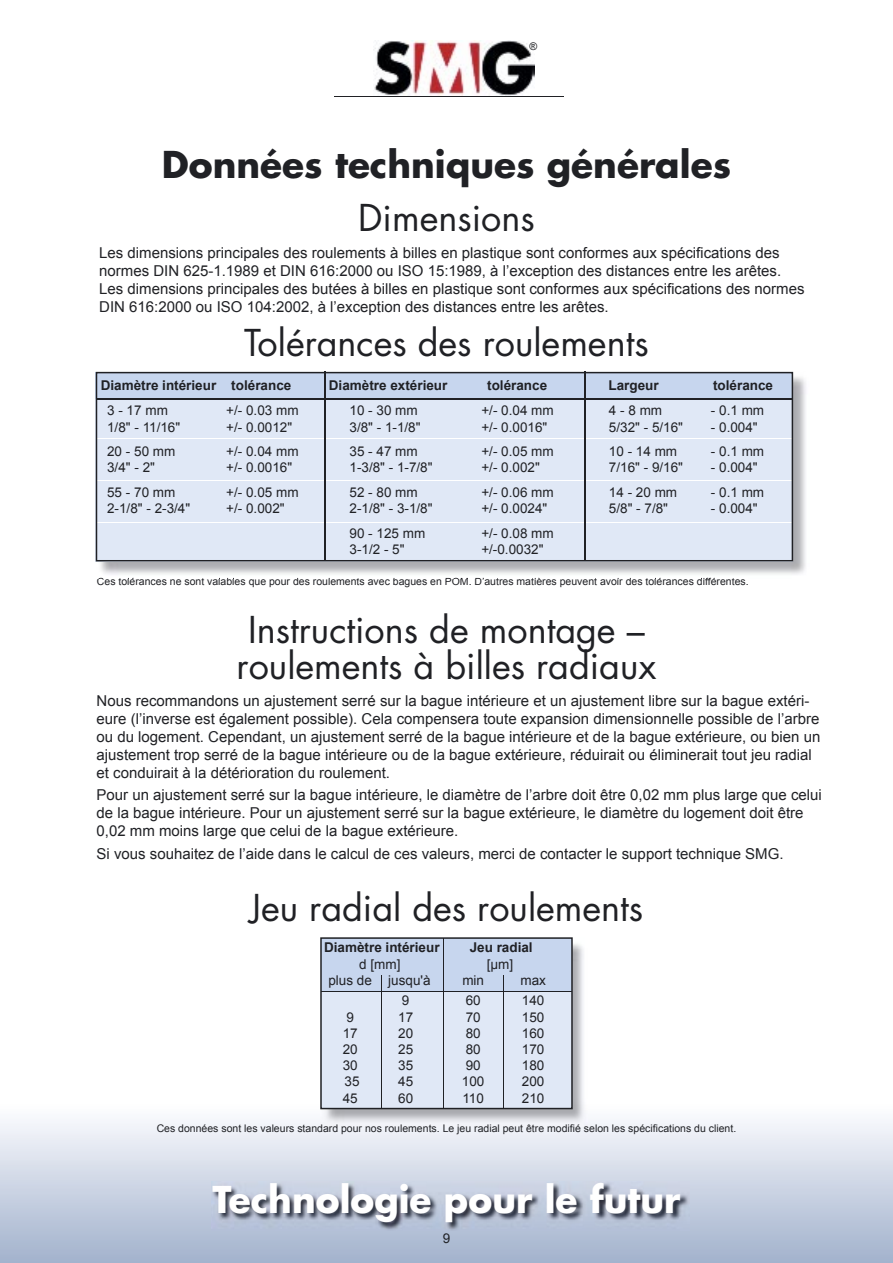
<style>
.page{position:relative;width:893px;height:1263px;background:#fff}
.page>*{position:absolute;margin:0;border:0;box-sizing:border-box;transform-origin:0 0}
.t1{font:36px/36px "Futura";color:#202125;text-align:center}
.t2{font:700 36px "Futura";color:#202125}
.t3{font:700 36px "Futura";color:#fff}
.t4{font:15px/18px "Arial";color:#202125}
.t5{font:13.5px "Arial";color:#202125}
.t6{font:700 13.5px "Arial";color:#202125}
.t7{font:10.5px "Arial";color:#202125}
</style>
<div class="page">
<svg style="left:0;top:1109px;width:893px;height:154px;background:#cfd7e5"></svg>
<img style="left:96px;top:372px;width:710px;height:206px">
<img style="left:98px;top:578px;width:636px;height:1px">
<svg style="left:96px;top:372px;width:697px;height:189px;background:#d7dfee"></svg>
<img style="left:321px;top:944px;width:267px;height:182px">
<svg style="left:320px;top:937px;width:253px;height:172px;background:#d3ddee"></svg>
<hr style="left:443px;top:938px;width:1px;height:170px;background:#202125">
<hr style="left:382px;top:975px;width:1px;height:133px;background:#202125">
<hr style="left:503px;top:975px;width:1px;height:133px;background:#202125">
<img style="left:373px;top:41px;width:162px;height:55px">
<hr style="left:334px;top:96px;width:230px;height:1px;background:#202125">
<img style="left:212px;top:1181px;width:477px;height:50px">
<p class="t7" style="left:530px;top:40px;width:9px">®</p>
<h1 class="t2" style="left:162px;top:140px;width:571px">Données techniques générales</h1>
<h1 class="t1" style="left:358px;top:200px;width:178px">Dimensions</h1>
<p class="t4" style="left:99px;top:243px;width:707px">Les dimensions principales des roulements à billes en plastique sont conformes aux spécifications des normes DIN 625-1.1989 et DIN 616:2000 ou ISO 15:1989, à l’exception des distances entre les arêtes.<br>Les dimensions principales des butées à billes en plastique sont conformes aux spécifications des normes DIN 616:2000 ou ISO 104:2002, à l’exception des distances entre les arêtes.</p>
<h1 class="t1" style="left:244px;top:325px;width:406px">Tolérances des roulements</h1>
<p class="t6" style="left:101px;top:378px;width:192px">Diamètre intérieur tolérance</p>
<p class="t6" style="left:329px;top:378px;width:120px">Diamètre extérieur</p>
<p class="t6" style="left:487px;top:378px;width:62px">tolérance</p>
<p class="t6" style="left:608px;top:378px;width:52px">Largeur</p>
<p class="t6" style="left:713px;top:378px;width:62px">tolérance</p>
<p class="t5" style="left:107px;top:403px;width:62px">3 - 17 mm</p>
<p class="t5" style="left:226px;top:403px;width:74px">+/- 0.03 mm</p>
<p class="t5" style="left:349px;top:403px;width:70px">10 - 30 mm</p>
<p class="t5" style="left:481px;top:403px;width:74px">+/- 0.04 mm</p>
<p class="t5" style="left:609px;top:403px;width:55px">4 - 8 mm</p>
<p class="t5" style="left:711px;top:403px;width:55px">- 0.1 mm</p>
<p class="t5" style="left:107px;top:419px;width:75px">1/8" - 11/16"</p>
<p class="t5" style="left:226px;top:419px;width:67px">+/- 0.0012"</p>
<p class="t5" style="left:349px;top:419px;width:73px">3/8" - 1-1/8"</p>
<p class="t5" style="left:481px;top:419px;width:67px">+/- 0.0016"</p>
<p class="t5" style="left:609px;top:419px;width:76px">5/32" - 5/16"</p>
<p class="t5" style="left:711px;top:419px;width:48px">- 0.004"</p>
<p class="t5" style="left:107px;top:444px;width:70px">20 - 50 mm</p>
<p class="t5" style="left:226px;top:444px;width:74px">+/- 0.04 mm</p>
<p class="t5" style="left:349px;top:444px;width:70px">35 - 47 mm</p>
<p class="t5" style="left:481px;top:444px;width:74px">+/- 0.05 mm</p>
<p class="t5" style="left:609px;top:444px;width:70px">10 - 14 mm</p>
<p class="t5" style="left:711px;top:444px;width:55px">- 0.1 mm</p>
<p class="t5" style="left:107px;top:460px;width:49px">3/4" - 2"</p>
<p class="t5" style="left:226px;top:460px;width:67px">+/- 0.0016"</p>
<p class="t5" style="left:349px;top:460px;width:85px">1-3/8" - 1-7/8"</p>
<p class="t5" style="left:481px;top:460px;width:60px">+/- 0.002"</p>
<p class="t5" style="left:609px;top:460px;width:76px">7/16" - 9/16"</p>
<p class="t5" style="left:711px;top:460px;width:48px">- 0.004"</p>
<p class="t5" style="left:107px;top:485px;width:70px">55 - 70 mm</p>
<p class="t5" style="left:226px;top:485px;width:74px">+/- 0.05 mm</p>
<p class="t5" style="left:349px;top:485px;width:70px">52 - 80 mm</p>
<p class="t5" style="left:481px;top:485px;width:74px">+/- 0.06 mm</p>
<p class="t5" style="left:609px;top:485px;width:70px">14 - 20 mm</p>
<p class="t5" style="left:711px;top:485px;width:55px">- 0.1 mm</p>
<p class="t5" style="left:107px;top:501px;width:85px">2-1/8" - 2-3/4"</p>
<p class="t5" style="left:226px;top:501px;width:60px">+/- 0.002"</p>
<p class="t5" style="left:349px;top:501px;width:85px">2-1/8" - 3-1/8"</p>
<p class="t5" style="left:481px;top:501px;width:67px">+/- 0.0024"</p>
<p class="t5" style="left:609px;top:501px;width:61px">5/8" - 7/8"</p>
<p class="t5" style="left:711px;top:501px;width:48px">- 0.004"</p>
<p class="t5" style="left:349px;top:526px;width:77px">90 - 125 mm</p>
<p class="t5" style="left:481px;top:526px;width:74px">+/- 0.08 mm</p>
<p class="t5" style="left:349px;top:542px;width:57px">3-1/2 - 5"</p>
<p class="t5" style="left:481px;top:542px;width:64px">+/-0.0032"</p>
<p class="t7" style="left:97px;top:576px;width:653px">Ces tolérances ne sont valables que pour des roulements avec bagues en POM. D’autres matières peuvent avoir des tolérances différentes.</p>
<h1 class="t1" style="left:237px;top:613px;width:421px">Instructions de montage – roulements à billes radiaux</h1>
<p class="t4" style="left:97px;top:692px;width:725px">Nous recommandons un ajustement serré sur la bague intérieure et un ajustement libre sur la bague extéri&shy;eure (l’inverse est également possible). Cela compensera toute expansion dimensionnelle possible de l’arbre ou du logement. Cependant, un ajustement serré de la bague intérieure et de la bague extérieure, ou bien un ajustement trop serré de la bague intérieure ou de la bague extérieure, réduirait ou éliminerait tout jeu radial et conduirait à la détérioration du roulement.</p>
<p class="t4" style="left:97px;top:786px;width:727px">Pour un ajustement serré sur la bague intérieure, le diamètre de l’arbre doit être 0,02 mm plus large que celui de la bague intérieure. Pour un ajustement serré sur la bague extérieure, le diamètre du logement doit être<br>0,02 mm moins large que celui de la bague extérieure.</p>
<p class="t4" style="left:97px;top:844px;width:688px">Si vous souhaitez de l’aide dans le calcul de ces valeurs, merci de contacter le support technique SMG.</p>
<h1 class="t1" style="left:250px;top:890px;width:395px">Jeu radial des roulements</h1>
<p class="t6" style="left:324px;top:940px;width:117px">Diamètre intérieur</p>
<p class="t6" style="left:470px;top:940px;width:65px">Jeu radial</p>
<p class="t5" style="left:359px;top:956px;width:43px">d [mm]</p>
<p class="t5" style="left:487px;top:956px;width:28px">[µm]</p>
<p class="t5" style="left:328px;top:972px;width:104px">plus de jusqu'à</p>
<p class="t5" style="left:462px;top:972px;width:23px">min</p>
<p class="t5" style="left:520px;top:972px;width:27px">max</p>
<p class="t5" style="left:402px;top:993px;width:9px">9</p>
<p class="t5" style="left:466px;top:993px;width:17px">60</p>
<p class="t5" style="left:522px;top:993px;width:24px">140</p>
<p class="t5" style="left:346px;top:1009px;width:9px">9</p>
<p class="t5" style="left:398px;top:1009px;width:17px">17</p>
<p class="t5" style="left:466px;top:1009px;width:17px">70</p>
<p class="t5" style="left:522px;top:1009px;width:24px">150</p>
<p class="t5" style="left:343px;top:1025px;width:17px">17</p>
<p class="t5" style="left:398px;top:1025px;width:17px">20</p>
<p class="t5" style="left:466px;top:1025px;width:17px">80</p>
<p class="t5" style="left:522px;top:1025px;width:24px">160</p>
<p class="t5" style="left:343px;top:1041px;width:17px">20</p>
<p class="t5" style="left:398px;top:1041px;width:17px">25</p>
<p class="t5" style="left:466px;top:1041px;width:17px">80</p>
<p class="t5" style="left:522px;top:1041px;width:24px">170</p>
<p class="t5" style="left:343px;top:1058px;width:17px">30</p>
<p class="t5" style="left:398px;top:1058px;width:17px">35</p>
<p class="t5" style="left:466px;top:1058px;width:17px">90</p>
<p class="t5" style="left:522px;top:1058px;width:24px">180</p>
<p class="t5" style="left:345px;top:1074px;width:17px">35</p>
<p class="t5" style="left:398px;top:1074px;width:17px">45</p>
<p class="t5" style="left:462px;top:1074px;width:24px">100</p>
<p class="t5" style="left:522px;top:1074px;width:24px">200</p>
<p class="t5" style="left:343px;top:1090px;width:17px">45</p>
<p class="t5" style="left:398px;top:1090px;width:17px">60</p>
<p class="t5" style="left:462px;top:1090px;width:23px">110</p>
<p class="t5" style="left:522px;top:1090px;width:24px">210</p>
<p class="t7" style="left:157px;top:1122px;width:581px">Ces données sont les valeurs standard pour nos roulements. Le jeu radial peut être modifié selon les spécifications du client.</p>
<h1 class="t3" style="left:212px;top:1175px;width:470px">Technologie pour le futur</h1>
<p class="t5" style="left:443px;top:1231px;width:9px">9</p>
</div>
